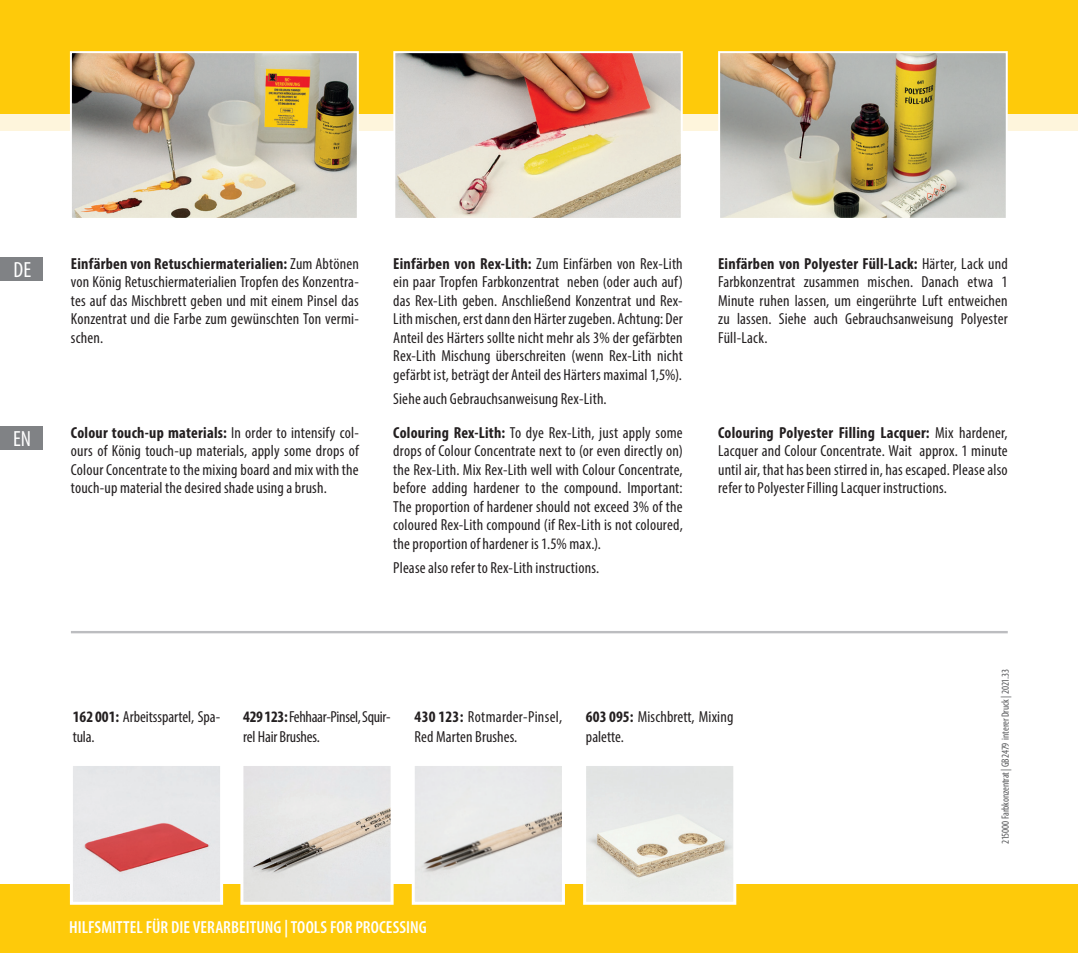
<style>
.page{position:relative;width:1078px;height:953px;background:#fff}
.page>*{position:absolute;margin:0;border:0;box-sizing:border-box;transform-origin:0 0}
.t1{font:condensed 22px "Myriad Pro";color:#fff}
.t2{font:600 condensed 17.6px "Myriad Pro";letter-spacing:.005em;color:#fff}
.t3{font:condensed 16px/18.4px "Myriad Pro";letter-spacing:.01em;color:#231f20;text-align:justify}
.t4{font:condensed 16px/20px "Myriad Pro";letter-spacing:-.02em;color:#231f20}
.t5{font:condensed 10.4px "Myriad Pro";letter-spacing:-.01em;color:#57585a}
.s1{font-weight:700}
</style>
<div class="page">
<div style="left:0;top:0;width:1077px;height:130px;background:#fef5dc"></div>
<div style="left:0;top:0;width:1077px;height:113px;background:#feca0a"></div>
<div style="left:0;top:884px;width:1077px;height:68px;background:#feca0a"></div>
<div style="left:0;top:426px;width:43px;height:23px;background:#808285"></div>
<div style="left:0;top:257px;width:43px;height:23px;background:#808285"></div>
<img style="left:73px;top:54px;width:283px;height:163px">
<div style="left:70px;top:51px;width:289px;height:169px;border:2px solid #fff"></div>
<img style="left:721px;top:54px;width:283px;height:163px">
<div style="left:718px;top:51px;width:289px;height:169px;border:2px solid #fff"></div>
<img style="left:396px;top:54px;width:283px;height:163px">
<div style="left:393px;top:51px;width:289px;height:169px;border:2px solid #fff"></div>
<img style="left:244px;top:767px;width:145px;height:133px">
<div style="left:240px;top:763px;width:153px;height:141px;border:3px solid #fff"></div>
<img style="left:74px;top:767px;width:145px;height:133px">
<div style="left:70px;top:763px;width:153px;height:141px;border:3px solid #fff"></div>
<img style="left:415px;top:767px;width:146px;height:133px">
<div style="left:411px;top:763px;width:154px;height:141px;border:3px solid #fff"></div>
<img style="left:587px;top:767px;width:145px;height:133px">
<div style="left:583px;top:763px;width:153px;height:141px;border:3px solid #fff"></div>
<hr style="left:71px;top:631px;width:936px;height:2px;background:#bcbdc0">
<h1 class="t1" style="left:14px;top:256px;width:19px">DE</h1>
<p class="t3" style="left:71px;top:254px;width:289px"><span class="s1">Einfärben von Retuschiermaterialien:</span> Zum Abtönen von König Retuschiermaterialien Tropfen des Konzentra&shy;tes auf das Mischbrett geben und mit einem Pinsel das Konzentrat und die Farbe zum gewünschten Ton vermi&shy;schen.</p>
<p class="t3" style="left:393px;top:254px;width:291px"><span class="s1">Einfärben von Rex-Lith:</span> Zum Einfärben von Rex-Lith ein paar Tropfen Farbkonzentrat neben (oder auch auf) das Rex-Lith geben. Anschließend Konzentrat und Rex-Lith mischen, erst dann den Härter zugeben. Achtung: Der Anteil des Härters sollte nicht mehr als 3% der gefärbten Rex-Lith Mischung überschreiten (wenn Rex-Lith nicht gefärbt ist, beträgt der Anteil des Härters maximal 1,5%).</p>
<p class="t3" style="left:393px;top:389px;width:215px">Siehe auch Gebrauchsanweisung Rex-Lith.</p>
<h1 class="t1" style="left:13px;top:425px;width:20px">EN</h1>
<p class="t3" style="left:71px;top:423px;width:289px"><span class="s1">Colour touch-up materials:</span> In order to intensify col&shy;ours of König touch-up materials, apply some drops of Colour Concentrate to the mixing board and mix with the touch-up material the desired shade using a brush.</p>
<p class="t3" style="left:393px;top:423px;width:291px"><span class="s1">Colouring Rex-Lith:</span> To dye Rex-Lith, just apply some drops of Colour Concentrate next to (or even directly on) the Rex-Lith. Mix Rex-Lith well with Colour Concentrate, before adding hardener to the compound. Important:<br>The proportion of hardener should not exceed 3% of the coloured Rex-Lith compound (if Rex-Lith is not coloured, the proportion of hardener is 1.5% max.).</p>
<p class="t3" style="left:393px;top:558px;width:207px">Please also refer to Rex-Lith instructions.</p>
<p class="t3" style="left:718px;top:254px;width:291px"><span class="s1">Einfärben von Polyester Füll-Lack:</span> Härter, Lack und Farbkonzentrat zusammen mischen. Danach etwa 1<br>Minute ruhen lassen, um eingerührte Luft entweichen zu lassen. Siehe auch Gebrauchsanweisung Polyester Füll-Lack.</p>
<p class="t3" style="left:718px;top:423px;width:291px"><span class="s1">Colouring Polyester Filling Lacquer:</span> Mix hardener, Lacquer and Colour Concentrate. Wait approx. 1 minute until air, that has been stirred in, has escaped. Please also refer to Polyester Filling Lacquer instructions.</p>
<p class="t3" style="left:73px;top:706px;width:149px;line-height:20px"><span class="s1">162 001:</span> Arbeitsspartel, Spa&shy;tula.</p>
<p class="t3" style="left:414px;top:706px;width:149px;line-height:20px"><span class="s1">430 123:</span> Rotmarder-Pinsel,<br>Red Marten Brushes.</p>
<p class="t3" style="left:586px;top:706px;width:149px;line-height:20px"><span class="s1">603 095:</span> Mischbrett, Mixing palette.</p>
<p class="t4" style="left:243px;top:706px;width:149px"><span class="s1">429123:</span> Fehhaar-Pinsel, Squir&shy;rel Hair Brushes.</p>
<p class="t2" style="left:69px;top:917px;width:359px">HILFSMITTEL FÜR DIE VERARBEITUNG | TOOLS FOR PROCESSING</p>
<p class="t5" style="left:998px;top:844px;width:177px;rotate:-90deg">215000 Farbkonzentrat | GB2479 interer Druck | 2021.33</p>
</div>
